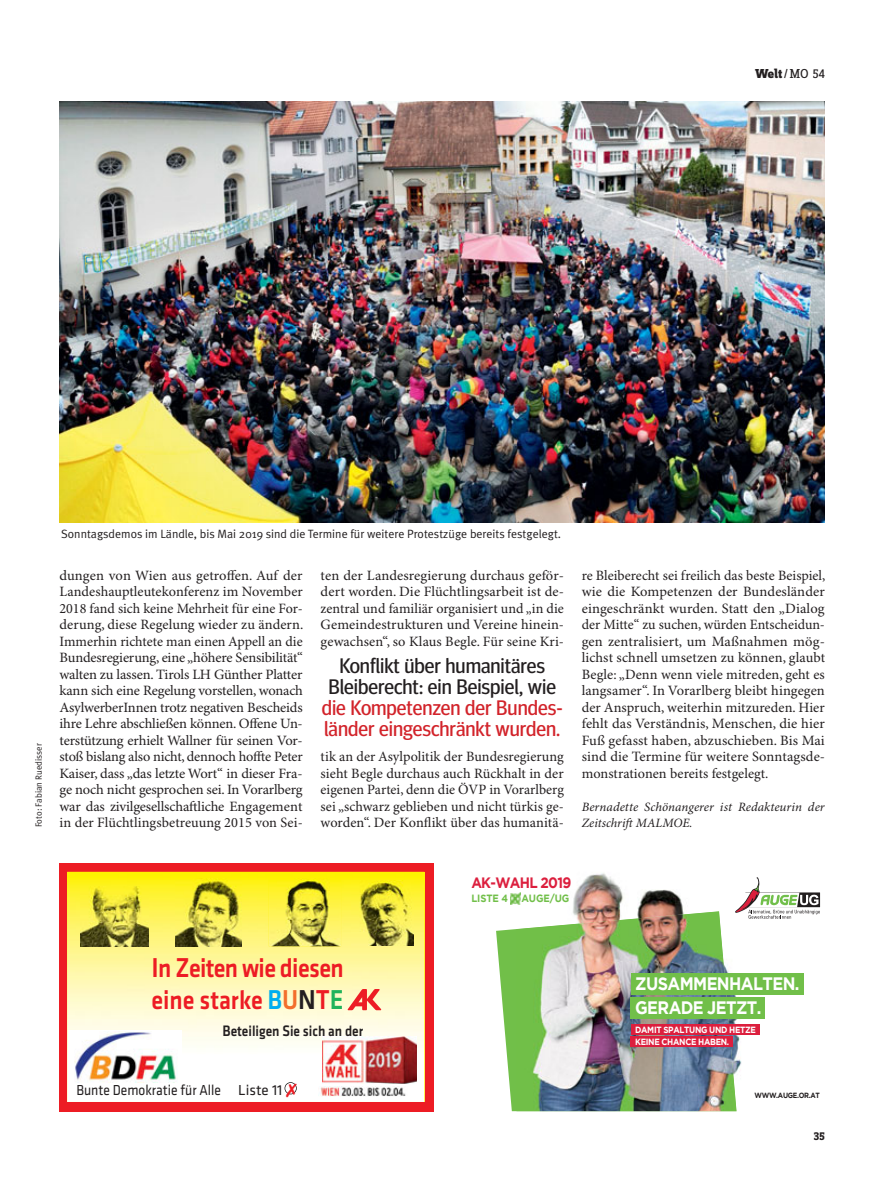
<style>
.page{position:relative;width:893px;height:1191px;background:#fff}
.page>*{position:absolute;margin:0;border:0;box-sizing:border-box;transform-origin:0 0}
.t1{font:500 27px/32.4px "GC Klavika Head";letter-spacing:-.025em;color:#ed1c24;scale:.9 1}
.t2{font:21px/21px "Meta Headline";color:#231f20;text-align:center}
.t3{font:21px/21px "Meta Headline";color:#d2232a}
.t4{font:700 18px/24px "Gotham";letter-spacing:-.035em;color:#fff;scale:.9 1}
.t5{font:15px "GC Klavika Mini";color:#231f20;scale:.9 1}
.t6{font:500 15px "GC Klavika Head";color:#231f20;scale:.9 1}
.t7{font:700 15px "Gotham";letter-spacing:-.05em;color:#dc1f3e;scale:.9 1}
.t8{font:14.25px/16.5px "Minion Pro";letter-spacing:.005em;color:#231f20;text-align:justify}
.t9{font:13.5px "Zine Slab Dis";color:#231f20}
.t10{font:italic 12.75px/16.5px "Minion Pro";letter-spacing:.005em;color:#231f20}
.t11{font:12px "Meta Plus Normal";color:#231f20}
.t12{font:700 12px "Zine Slab Dis";color:#231f20}
.t13{font:700 10.5px "Gotham";letter-spacing:-.005em;color:#71bf49;scale:.91 1}
.t14{font:700 9px/12px "Gotham";letter-spacing:-.035em;color:#fff;scale:.9 1}
.t15{font:9px "Meta Plus Normal";color:#231f20}
.t16{font:700 7.5px "Gotham";letter-spacing:-.035em;color:#231f20;scale:.9 1}
.s1{font-weight:800}
.s2{color:#00aeef}
.s3{color:#f36e2c}
.s4{color:#231f20}
.s5{color:#20b35b}
.s6{font-family:"GC Klavika"}
.s7{color:#ed1c24}
</style>
<div class="page">
<img style="left:60px;top:101px;width:765px;height:421px">
<svg style="left:496px;top:929px;width:20px;height:182px;fill:#71bf49"></svg>
<img style="left:517px;top:873px;width:234px;height:238px">
<img style="left:516px;top:911px;width:220px;height:200px">
<div style="left:631px;top:1036px;width:102px;height:10px;background:#dc1f3e"></div>
<div style="left:631px;top:1024px;width:129px;height:10px;background:#dc1f3e"></div>
<div style="left:631px;top:973px;width:172px;height:21px;background:#71bf49"></div>
<div style="left:631px;top:997px;width:134px;height:21px;background:#71bf49"></div>
<svg style="left:510px;top:893px;width:11px;height:11px"></svg>
<svg style="left:735px;top:877px;width:85px;height:41px"></svg>
<div style="left:60px;top:863px;width:374px;height:249px;background:#ed1c24"></div>
<img style="left:67px;top:871px;width:357px;height:231px">
<img style="left:80px;top:887px;width:69px;height:59px">
<img style="left:175px;top:878px;width:67px;height:68px">
<img style="left:269px;top:878px;width:72px;height:68px">
<img style="left:351px;top:881px;width:62px;height:64px">
<img style="left:348px;top:988px;width:34px;height:22px">
<img style="left:322px;top:1036px;width:95px;height:47px">
<div style="left:68px;top:1030px;width:114px;height:58px;background:#fff"></div>
<img style="left:74px;top:1032px;width:102px;height:50px">
<div style="left:284px;top:1082px;width:13px;height:12px;border:2px solid #231f20;border-radius:50%"></div>
<img style="left:318px;top:1086px;width:90px;height:10px">
<p class="t9" style="left:755px;top:66px;width:71px"><span class="s1">Welt</span> / MO 54</p>
<p class="t15" style="left:35px;top:827px;width:85px;rotate:-90deg">Foto: Fabian Ruedisser</p>
<p class="t11" style="left:61px;top:530px;width:501px">Sonntagsdemos im Ländle, bis Mai 2019 sind die Termine für weitere Protestzüge bereits festgelegt.</p>
<p class="t8" style="left:60px;top:568px;width:245px">dungen von Wien aus getroffen. Auf der Landeshauptleutekonferenz im November 2018 fand sich keine Mehrheit für eine For&shy;derung, diese Regelung wieder zu ändern.<br>Immerhin richtete man einen Appell an die Bundesregierung, eine „höhere Sensibilität“ walten zu lassen. Tirols LH Günther Platter kann sich eine Regelung vorstellen, wonach AsylwerberInnen trotz negativen Bescheids ihre Lehre abschließen können. Offene Un&shy;terstützung erhielt Wallner für seinen Vor&shy;stoß bislang also nicht, dennoch hoffte Peter Kaiser, dass „das letzte Wort“ in dieser Fra&shy;ge noch nicht gesprochen sei. In Vorarlberg war das zivilgesellschaftliche Engagement in der Flüchtlingsbetreuung 2015 von Sei-</p>
<p class="t8" style="left:321px;top:568px;width:245px">ten der Landesregierung durchaus geför&shy;dert worden. Die Flüchtlingsarbeit ist de&shy;zentral und familiär organisiert und „in die Gemeindestrukturen und Vereine hinein&shy;gewachsen“, so Klaus Begle. Für seine Kri-</p>
<h2 class="t2" style="left:328px;top:657px;width:229px">Konflikt über humanitäres<br>Bleiberecht: ein Beispiel, wie</h2>
<h2 class="t3" style="left:322px;top:699px;width:242px">die Kompetenzen der Bundes&shy;länder eingeschränkt wurden.</h2>
<p class="t8" style="left:321px;top:749px;width:245px">tik an der Asylpolitik der Bundesregierung sieht Begle durchaus auch Rückhalt in der eigenen Partei, denn die ÖVP in Vorarlberg sei „schwarz geblieben und nicht türkis ge&shy;worden“. Der Konflikt über das humanitä-</p>
<p class="t8" style="left:582px;top:568px;width:245px">re Bleiberecht sei freilich das beste Beispiel, wie die Kompetenzen der Bundesländer eingeschränkt wurden. Statt den „Dialog der Mitte“ zu suchen, würden Entscheidun&shy;gen zentralisiert, um Maßnahmen mög&shy;lichst schnell umsetzen zu können, glaubt Begle: „Denn wenn viele mitreden, geht es langsamer“. In Vorarlberg bleibt hingegen der Anspruch, weiterhin mitzureden. Hier fehlt das Verständnis, Menschen, die hier Fuß gefasst haben, abzuschieben. Bis Mai sind die Termine für weitere Sonntagsde&shy;monstrationen bereits festgelegt.</p>
<p class="t10" style="left:582px;top:799px;width:244px">Bernadette Schönangerer ist Redakteurin der<br>Zeitschrift MALMOE.</p>
<p class="t7" style="left:471px;top:877px;width:113px">AK-WAHL 2019</p>
<p class="t13" style="left:471px;top:894px;width:42px">LISTE 4</p>
<p class="t13" style="left:521px;top:894px;width:54px">AUGE/UG</p>
<h1 class="t1" style="left:151px;top:952px;width:215px">In Zeiten wie diesen eine starke <span class="s2">B</span><span class="s3">U</span><span class="s4">N</span>T<span class="s5">E</span></h1>
<p class="t6" style="left:222px;top:1025px;width:158px">Beteiligen Sie sich an der</p>
<p class="t5" style="left:76px;top:1081px;width:247px">Bunte Demokratie für Alle <span class="s6">Liste 11</span> <span class="s7">✗</span></p>
<p class="t4" style="left:635px;top:972px;width:184px">ZUSAMMENHALTEN.<br>GERADE JETZT.</p>
<p class="t14" style="left:635px;top:1024px;width:136px">DAMIT SPALTUNG UND HETZE<br>KEINE CHANCE HABEN.</p>
<p class="t16" style="left:754px;top:1092px;width:74px">WWW.AUGE.OR.AT</p>
<p class="t12" style="left:814px;top:1128px;width:13px">35</p>
</div>
